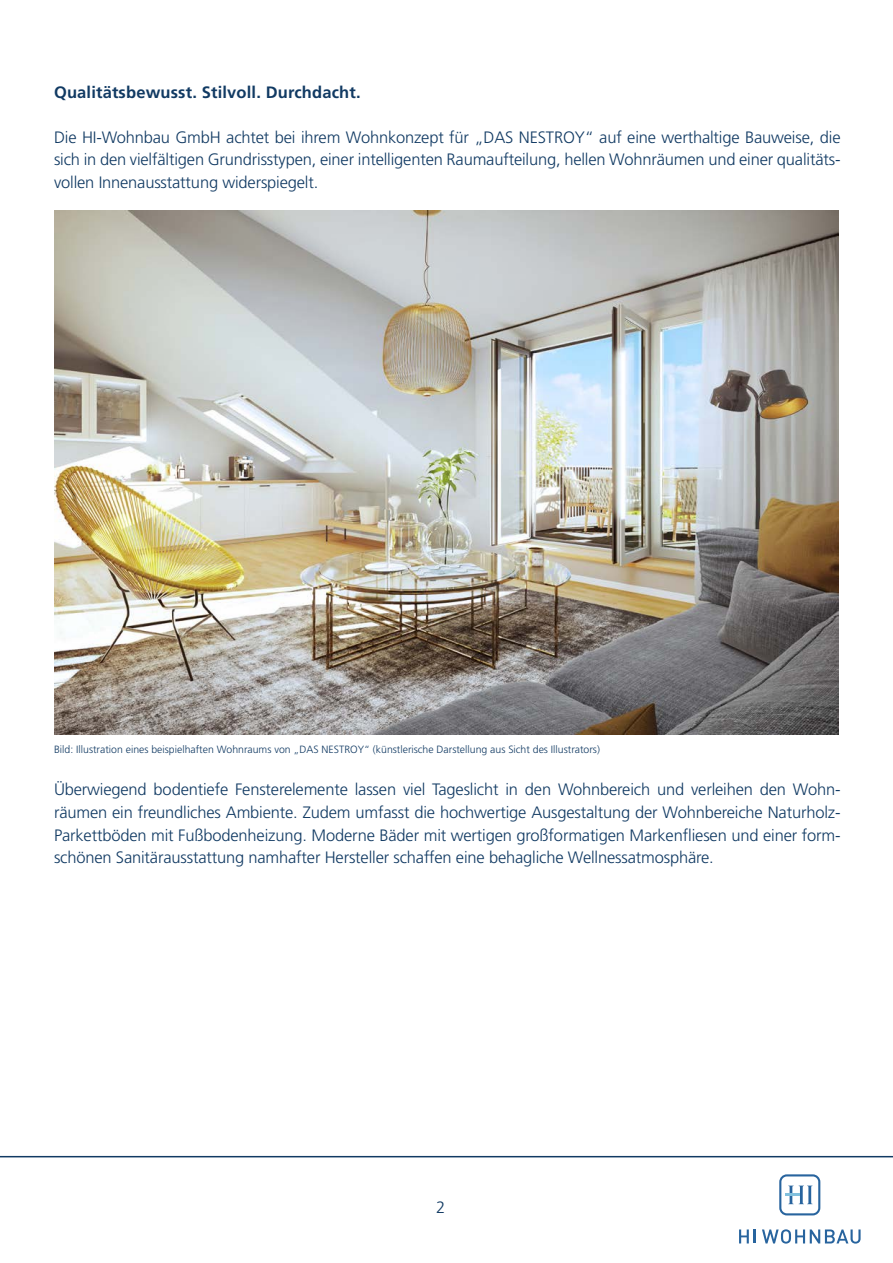
<style>
.page{position:relative;width:893px;height:1263px;background:#fff}
.page>*{position:absolute;margin:0;border:0;box-sizing:border-box;transform-origin:0 0}
.t1{font:300 16.5px/22.5px "Frutiger";letter-spacing:-.01em;color:#113a63;text-align:justify}
.t2{font:700 16.5px "Frutiger";letter-spacing:.01em;color:#113a63}
.t3{font:300 10.5px "Frutiger";color:#113a63}
</style>
<div class="page">
<hr style="left:0;top:1156px;width:893px;height:1px;background:#113a63">
<img style="left:54px;top:211px;width:785px;height:523px">
<svg style="left:762px;top:1229px;width:99px;height:14px"></svg>
<svg style="left:739px;top:1229px;width:16px;height:14px"></svg>
<svg style="left:779px;top:1174px;width:41px;height:41px"></svg>
<hr style="left:786px;top:1193px;width:14px;height:3px;background:#81c0dd">
<p class="t2" style="left:54px;top:82px;width:308px">Qualitätsbewusst. Stilvoll. Durchdacht.</p>
<p class="t1" style="left:54px;top:126px;width:788px">Die HI-Wohnbau GmbH achtet bei ihrem Wohnkonzept für „DAS NESTROY“ auf eine werthaltige Bauweise, die sich in den vielfältigen Grundrisstypen, einer intelligenten Raumaufteilung, hellen Wohnräumen und einer qualitäts&shy;vollen Innenausstattung widerspiegelt.</p>
<p class="t3" style="left:54px;top:743px;width:547px">Bild: Illustration eines beispielhaften Wohnraums von „DAS NESTROY“ (künstlerische Darstellung aus Sicht des Illustrators)</p>
<p class="t1" style="left:54px;top:778px;width:788px">Überwiegend bodentiefe Fensterelemente lassen viel Tageslicht in den Wohnbereich und verleihen den Wohn&shy;räumen ein freundliches Ambiente. Zudem umfasst die hochwertige Ausgestaltung der Wohnbereiche Naturholz-Parkettböden mit Fußbodenheizung. Moderne Bäder mit wertigen großformatigen Markenfliesen und einer form&shy;schönen Sanitärausstattung namhafter Hersteller schaffen eine behagliche Wellnessatmosphäre.</p>
<p class="t1" style="left:436px;top:1196px;width:11px">2</p>
</div>
